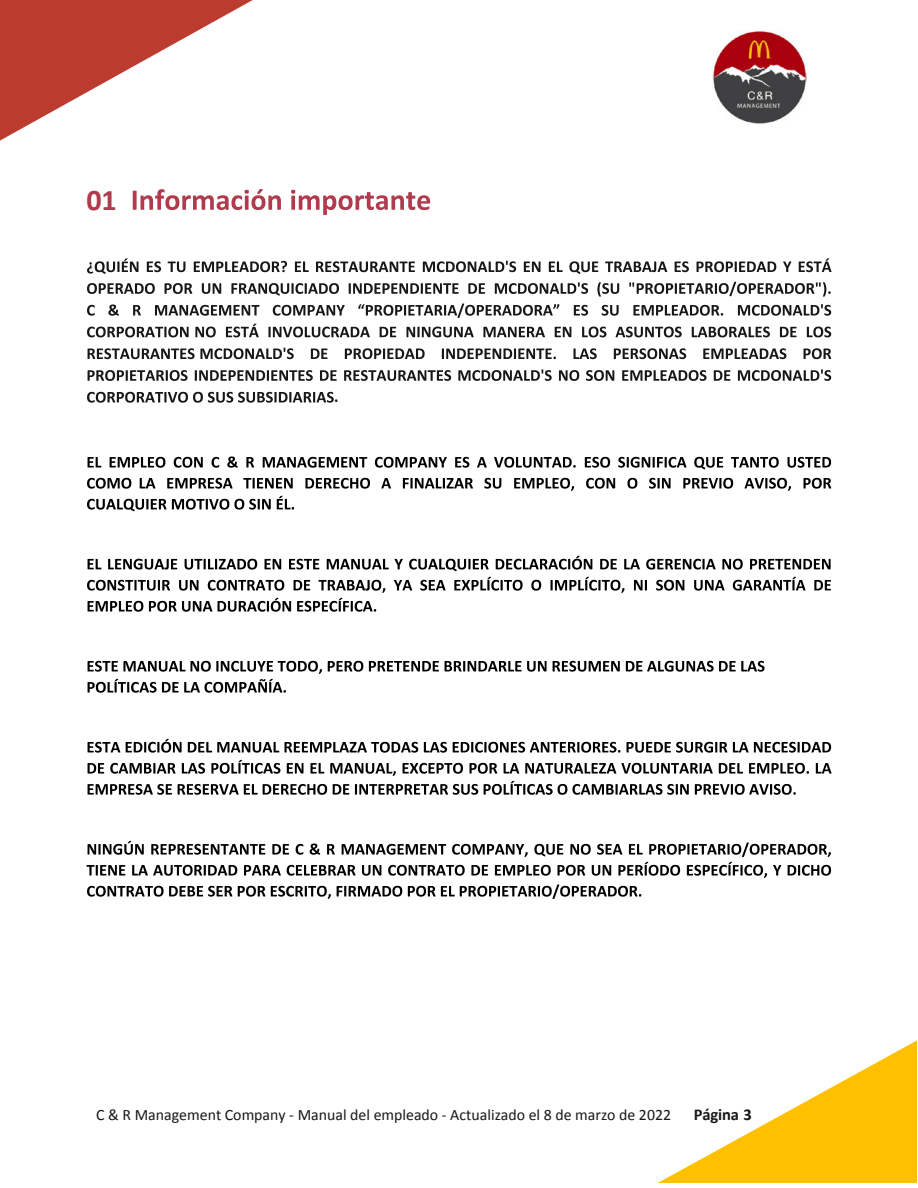
<style>
.page{position:relative;width:918px;height:1188px;background:#fff}
.page>*{position:absolute;margin:0;border:0;box-sizing:border-box;transform-origin:0 0}
.t1{font:700 30px "Calibri";color:#af3b4d}
.t2{font:700 16.5px "Calibri";letter-spacing:-.015em;color:#181717}
.t3{font:15.9px "Calibri";color:#181717}
</style>
<div class="page">
<svg style="left:658px;top:1040px;width:259px;height:143px"></svg>
<svg style="left:0;top:0;width:253px;height:141px"></svg>
<img style="left:713px;top:31px;width:93px;height:92px">
<svg style="left:133px;top:189px;width:297px;height:26px"></svg>
<svg style="left:87px;top:258px;width:745px;height:16px"></svg>
<svg style="left:87px;top:282px;width:744px;height:15px"></svg>
<svg style="left:87px;top:305px;width:54px;height:11px"></svg>
<svg style="left:155px;top:305px;width:190px;height:11px"></svg>
<svg style="left:358px;top:303px;width:473px;height:15px"></svg>
<svg style="left:87px;top:324px;width:744px;height:13px"></svg>
<svg style="left:88px;top:348px;width:743px;height:11px"></svg>
<svg style="left:88px;top:369px;width:743px;height:12px"></svg>
<svg style="left:87px;top:392px;width:247px;height:11px"></svg>
<svg style="left:88px;top:457px;width:115px;height:11px"></svg>
<svg style="left:212px;top:457px;width:42px;height:11px"></svg>
<svg style="left:263px;top:457px;width:184px;height:11px"></svg>
<svg style="left:455px;top:457px;width:376px;height:12px"></svg>
<svg style="left:87px;top:478px;width:744px;height:33px"></svg>
<svg style="left:88px;top:556px;width:743px;height:15px"></svg>
<svg style="left:87px;top:577px;width:744px;height:35px"></svg>
<svg style="left:88px;top:661px;width:677px;height:32px"></svg>
<svg style="left:88px;top:739px;width:743px;height:14px"></svg>
<svg style="left:88px;top:760px;width:744px;height:35px"></svg>
<svg style="left:86px;top:841px;width:745px;height:37px"></svg>
<svg style="left:87px;top:884px;width:554px;height:15px"></svg>
<h1 class="t1" style="left:86px;top:181px;width:32px">01</h1>
<p class="t2" style="left:334px;top:386px;width:6px">.</p>
<p class="t3" style="left:96px;top:1105px;width:576px">C &amp; R Management Company - Manual del empleado - Actualizado el 8 de marzo de 2022</p>
<p class="t2" style="left:694px;top:1104px;width:60px">Página 3</p>
</div>
